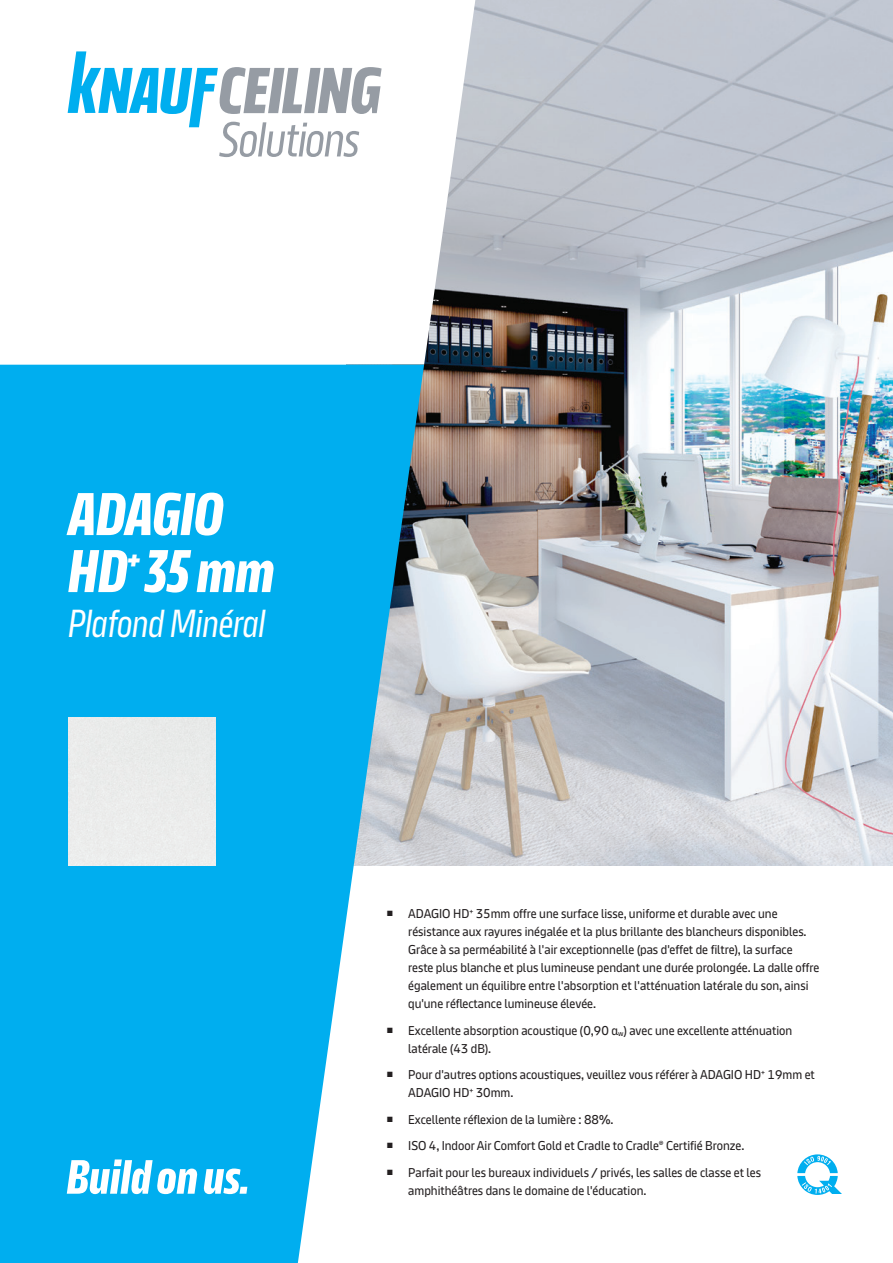
<style>
.page{position:relative;width:893px;height:1263px;background:#fff}
.page>*{position:absolute;margin:0;border:0;box-sizing:border-box;transform-origin:0 0}
.t1{font:700 60px/57px "Knauf Head";color:#fff}
.t2{font:39px "Knauf Head";color:#fff}
.t3{font:12.75px/18px "Knauf";color:#231f20}
</style>
<div class="page">
<img style="left:424px;top:0;width:469px;height:865px">
<svg style="left:0;top:364px;width:424px;height:899px;background:#24b7ee"></svg>
<svg style="left:67px;top:0;width:408px;height:364px"></svg>
<div style="left:68px;top:718px;width:148px;height:147px;background:#ebeceb"></div>
<svg style="left:68px;top:51px;width:314px;height:106px"></svg>
<svg style="left:797px;top:1154px;width:45px;height:41px"></svg>
<svg style="left:67px;top:1159px;width:180px;height:35px"></svg>
<h1 class="t1" style="left:68px;top:486px;width:208px">ADAGIO<br>HD<sup>+</sup> 35 mm</h1>
<h2 class="t2" style="left:68px;top:602px;width:199px">Plafond Minéral</h2>
<p class="t3" style="left:408px;top:905px;width:413px;text-indent:-21px"><sup>■</sup> ADAGIO HD<sup>+</sup> 35mm offre une surface lisse, uniforme et durable avec une résistance aux rayures inégalée et la plus brillante des blancheurs disponibles.<br>Grâce à sa perméabilité à l'air exceptionnelle (pas d'effet de filtre), la surface reste plus blanche et plus lumineuse pendant une durée prolongée. La dalle offre également un équilibre entre l'absorption et l'atténuation latérale du son, ainsi qu'une réflectance lumineuse élevée.</p>
<p class="t3" style="left:408px;top:1021px;width:386px;text-indent:-21px"><sup>■</sup> Excellente absorption acoustique (0,90 α<sub>w</sub>) avec une excellente atténuation latérale (43 dB).</p>
<p class="t3" style="left:408px;top:1066px;width:408px;text-indent:-21px"><sup>■</sup> Pour d'autres options acoustiques, veuillez vous référer à ADAGIO HD<sup>+</sup> 19mm et<br>ADAGIO HD<sup>+</sup> 30mm.</p>
<p class="t3" style="left:387px;top:1110px;width:228px"><sup>■</sup> Excellente réflexion de la lumière : 88%.</p>
<p class="t3" style="left:387px;top:1137px;width:359px"><sup>■</sup> ISO 4, Indoor Air Comfort Gold et Cradle to Cradle<sup>®</sup> Certifié Bronze.</p>
<p class="t3" style="left:408px;top:1163px;width:354px;text-indent:-21px"><sup>■</sup> Parfait pour les bureaux individuels / privés, les salles de classe et les amphithéâtres dans le domaine de l'éducation.</p>
</div>
